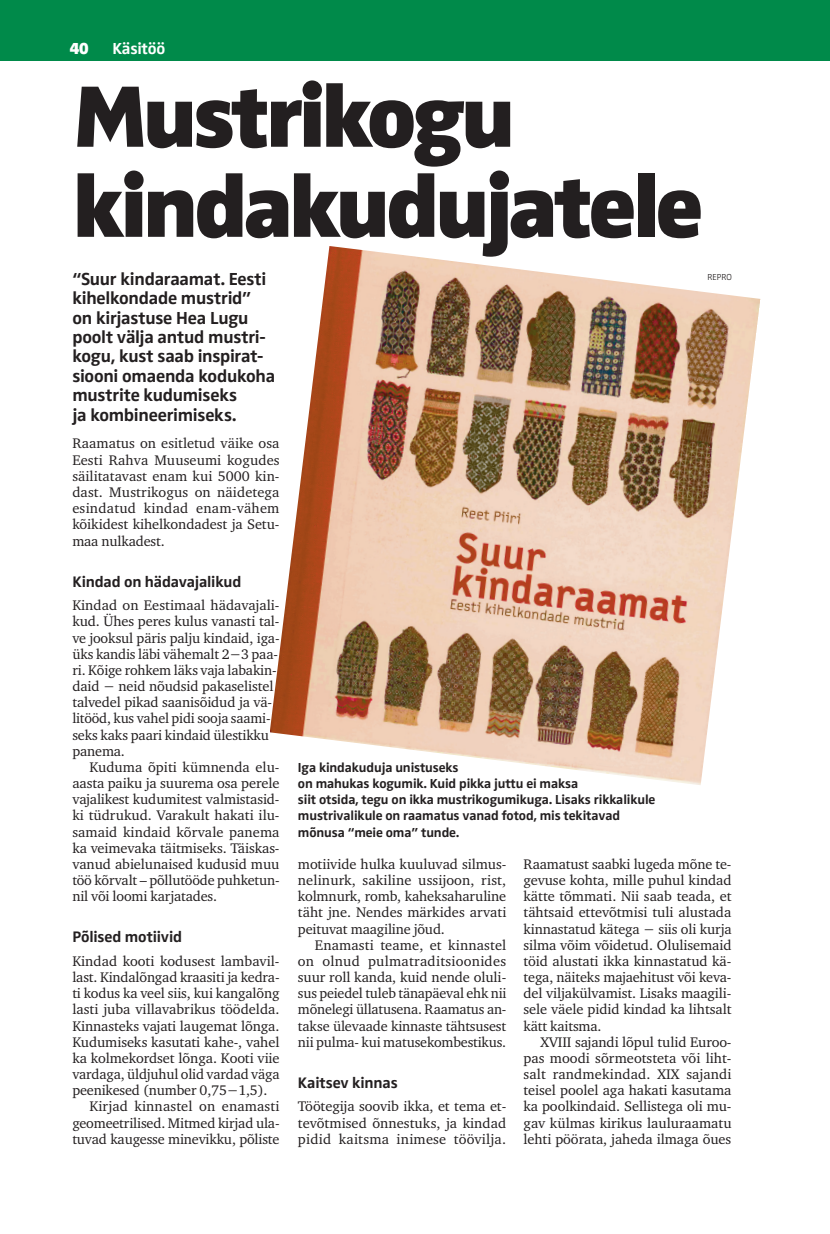
<style>
.page{position:relative;width:830px;height:1234px;background:#fff}
.page>*{position:absolute;margin:0;border:0;box-sizing:border-box;transform-origin:0 0}
.t1{font:900 90px/90px "Zwo Pro";letter-spacing:-.045em;color:#231f20}
.t2{font:700 18px/19.5px "Zwo Pro";letter-spacing:-.015em;color:#231f20}
.t3{font:700 16.5px "Zwo Pro";letter-spacing:-.02em;color:#fff}
.t4{font:900 16.5px "Zwo Pro";color:#fff}
.t5{font:700 15.75px "Zwo Pro";letter-spacing:-.01em;color:#231f20}
.t6{font:14.25px/16.2px "Charter ITC";letter-spacing:-.01em;color:#231f20;text-align:justify}
.t7{font:14.25px "Charter ITC";letter-spacing:.01em;color:#231f20}
.t8{font:700 13.5px/16.2px "Zwo Pro";letter-spacing:-.01em;color:#231f20}
.t9{font:300 9px "Zwo Pro";color:#231f20}
</style>
<div class="page">
<hr style="left:829px;top:0;width:1px;height:60px;background:#008a4a">
<div style="left:0;top:0;width:829px;height:60px;background:#008a4a"></div>
<img style="left:270px;top:246px;width:490px;height:539px">
<p class="t4" style="left:70px;top:39px;width:20px">40</p>
<p class="t3" style="left:112px;top:39px;width:54px">Käsitöö</p>
<h1 class="t1" style="left:72px;top:73px;width:632px">Mustrikogu kindakudujatele</h1>
<p class="t2" style="left:72px;top:269px;width:204px">“Suur kindaraamat. Eesti kihelkondade mustrid” on kirjastuse Hea Lugu poolt välja antud mustri&shy;kogu, kust saab inspirat&shy;siooni omaenda kodukoha mustrite kudumiseks<br>ja kombineerimiseks.</p>
<p class="t6" style="left:72px;top:435px;width:209px">Raamatus on esitletud väike osa Eesti Rahva Muuseumi kogudes säilitatavast enam kui 5000 kin&shy;dast. Mustrikogus on näidetega esindatud kindad enam-vähem kõikidest kihelkondadest ja Setu&shy;maa nulkadest.</p>
<p class="t5" style="left:72px;top:572px;width:170px">Kindad on hädavajalikud</p>
<p class="t6" style="left:72px;top:597px;width:209px;text-align:left">Kindad on Eestimaal hädavajali&shy;kud. Ühes peres kulus vanasti tal&shy;ve jooksul päris palju kindaid, iga&shy;üks kandis läbi vähemalt 2−3 paa&shy;ri. Kõige rohkem läks vaja labakin&shy;daid − neid nõudsid pakaselistel talvedel pikad saanisõidud ja vä&shy;litööd, kus vahel pidi sooja saami&shy;seks kaks paari kindaid ülestikku panema.</p>
<p class="t6" style="left:72px;top:758px;width:209px;text-indent:17px">Kuduma õpiti kümnenda elu&shy;aasta paiku ja suurema osa perele vajalikest kudumitest valmistasid&shy;ki tüdrukud. Varakult hakati ilu&shy;samaid kindaid kõrvale panema ka veimevaka täitmiseks. Täiskas&shy;vanud abielunaised kudusid muu töö kõrvalt – põllutööde puhketun&shy;nil või loomi karjatades.</p>
<p class="t5" style="left:72px;top:927px;width:111px">Põlised motiivid</p>
<p class="t6" style="left:72px;top:952px;width:209px">Kindad kooti kodusest lambavil-</p>
<p class="t6" style="left:72px;top:968px;width:208px">last. Kindalõngad kraasiti ja kedra-</p>
<p class="t6" style="left:72px;top:985px;width:208px">ti kodus ka veel siis, kui kangalõng</p>
<p class="t6" style="left:72px;top:1001px;width:209px">lasti juba villavabrikus töödelda.</p>
<p class="t6" style="left:72px;top:1017px;width:208px">Kinnasteks vajati laugemat lõnga.</p>
<p class="t6" style="left:72px;top:1033px;width:208px">Kudumiseks kasutati kahe-, vahel</p>
<p class="t6" style="left:72px;top:1049px;width:209px">ka kolmekordset lõnga. Kooti viie</p>
<p class="t6" style="left:72px;top:1065px;width:209px">vardaga, üldjuhul olid vardad väga</p>
<p class="t6" style="left:72px;top:1081px;width:196px">peenikesed (number 0,75−1,5).</p>
<p class="t7" style="left:89px;top:1097px;width:191px">Kirjad kinnastel on enamasti</p>
<p class="t6" style="left:72px;top:1114px;width:209px">geomeetrilised. Mitmed kirjad ula-</p>
<p class="t6" style="left:72px;top:1130px;width:208px">tuvad kaugesse minevikku, põliste</p>
<p class="t9" style="left:707px;top:272px;width:26px">REPRO</p>
<p class="t8" style="left:298px;top:759px;width:359px">Iga kindakuduja unistuseks<br>on mahukas kogumik. Kuid pikka juttu ei maksa<br>siit otsida, tegu on ikka mustrikogumikuga. Lisaks rikkalikule mustrivalikule on raamatus vanad fotod, mis tekitavad mõnusa “meie oma” tunde.</p>
<p class="t6" style="left:298px;top:855px;width:210px">motiivide hulka kuuluvad silmus&shy;nelinurk, sakiline ussijoon, rist, kolmnurk, romb, kaheksaharuline täht jne. Nendes märkides arvati peituvat maagiline jõud.</p>
<p class="t6" style="left:298px;top:936px;width:210px;text-indent:17px">Enamasti teame, et kinnastel on olnud pulmatraditsioonides suur roll kanda, kuid nende oluli&shy;sus peiedel tuleb tänapäeval ehk nii mõnelegi üllatusena. Raamatus an&shy;takse ülevaade kinnaste tähtsusest nii pulma- kui matusekombestikus.</p>
<p class="t5" style="left:298px;top:1073px;width:101px">Kaitsev kinnas</p>
<p class="t6" style="left:298px;top:1098px;width:210px">Töötegija soovib ikka, et tema et&shy;tevõtmised õnnestuks, ja kindad pidid kaitsma inimese töövilja.</p>
<p class="t6" style="left:523px;top:855px;width:209px">Raamatust saabki lugeda mõne te&shy;gevuse kohta, mille puhul kindad kätte tõmmati. Nii saab teada, et tähtsaid ettevõtmisi tuli alustada kinnastatud kätega − siis oli kurja silma võim võidetud. Olulisemaid töid alustati ikka kinnastatud kä&shy;tega, näiteks majaehitust või keva&shy;del viljakülvamist. Lisaks maagili&shy;sele väele pidid kindad ka lihtsalt kätt kaitsma.</p>
<p class="t6" style="left:523px;top:1033px;width:209px;text-indent:17px">XVIII sajandi lõpul tulid Euroo&shy;pas moodi sõrmeotsteta või liht&shy;salt randmekindad. XIX sajandi teisel poolel aga hakati kasutama ka poolkindaid. Sellistega oli mu&shy;gav külmas kirikus lauluraamatu lehti pöörata, jaheda ilmaga õues</p>
</div>
